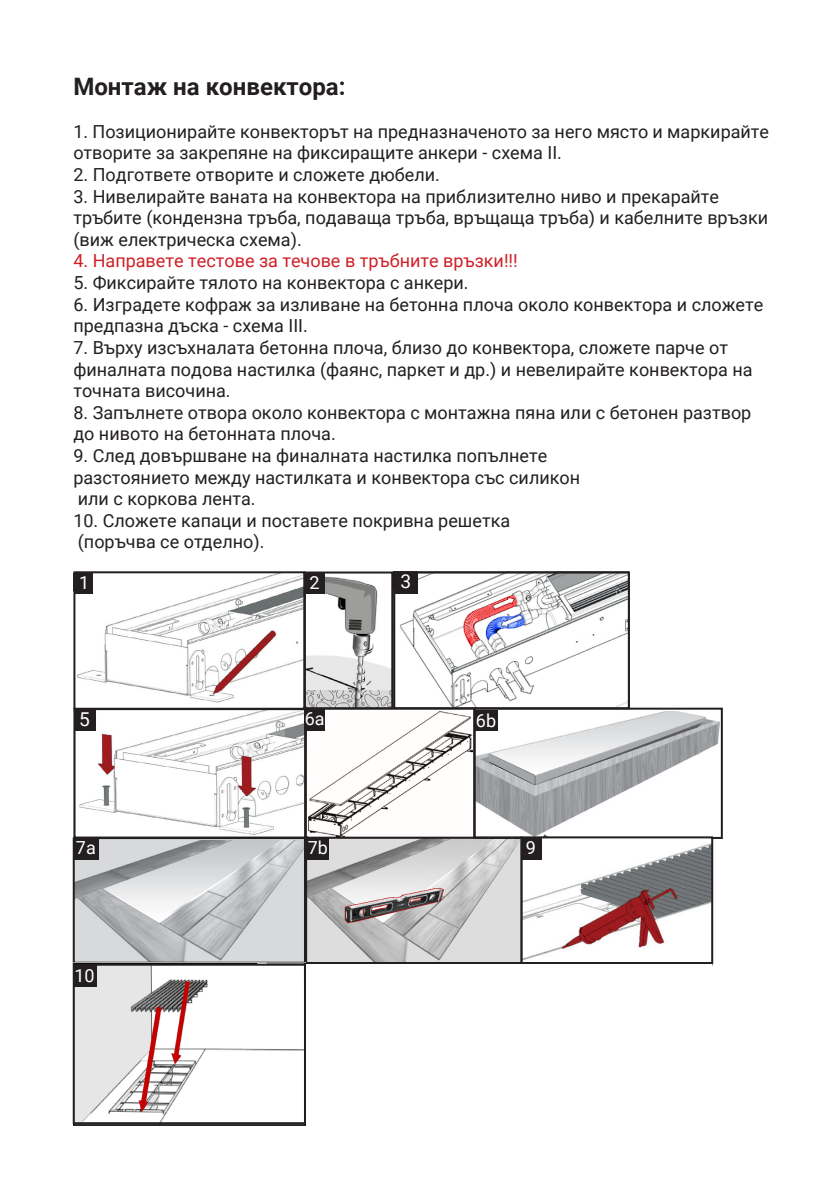
<style>
.page{position:relative;width:840px;height:1191px;background:#fff}
.page>*{position:absolute;margin:0;border:0;box-sizing:border-box;transform-origin:0 0}
.t1{font:700 24px "Roboto";color:#231f20}
.t2{font:19px "Roboto";color:#fff}
.t3{font:18px/21.6px "Roboto";color:#231f20}
.t4{font:18px "Roboto";color:#cf2027}
.t5{font:18px "Roboto";color:#fff}
</style>
<div class="page">
<img style="left:307px;top:574px;width:319px;height:132px">
<img style="left:76px;top:839px;width:443px;height:122px">
<img style="left:476px;top:711px;width:243px;height:125px">
<img style="left:76px;top:574px;width:226px;height:129px">
<img style="left:76px;top:711px;width:227px;height:124px">
<div style="left:73px;top:571px;width:232px;height:138px;border:2px solid #231f20"></div>
<div style="left:73px;top:708px;width:233px;height:130px;border:2px solid #231f20"></div>
<div style="left:473px;top:707px;width:249px;height:132px;border:2px solid #231f20"></div>
<div style="left:393px;top:571px;width:236px;height:138px;border:2px solid #231f20"></div>
<div style="left:304px;top:571px;width:89px;height:138px;border:2px solid #231f20"></div>
<div style="left:305px;top:572px;width:19px;height:21px;background:#231f20"></div>
<div style="left:75px;top:710px;width:20px;height:20px;background:#231f20"></div>
<div style="left:75px;top:573px;width:18px;height:20px;background:#231f20"></div>
<div style="left:474px;top:709px;width:23px;height:21px;background:#231f20"></div>
<div style="left:394px;top:573px;width:23px;height:21px;background:#231f20"></div>
<div style="left:73px;top:837px;width:233px;height:126px;border:2px solid #231f20"></div>
<div style="left:74px;top:839px;width:24px;height:20px;background:#231f20"></div>
<div style="left:305px;top:836px;width:217px;height:128px;border:2px solid #231f20"></div>
<div style="left:306px;top:838px;width:22px;height:21px;background:#231f20"></div>
<img style="left:523px;top:844px;width:186px;height:117px">
<div style="left:520px;top:836px;width:192px;height:128px;border:2px solid #231f20"></div>
<div style="left:521px;top:837px;width:21px;height:22px;background:#231f20"></div>
<img style="left:308px;top:711px;width:164px;height:124px">
<div style="left:304px;top:707px;width:171px;height:131px;border:2px solid #231f20"></div>
<div style="left:304px;top:709px;width:21px;height:21px;background:#231f20"></div>
<img style="left:74px;top:962px;width:232px;height:163px">
<div style="left:73px;top:963px;width:233px;height:161px;border:2px solid #231f20"></div>
<div style="left:74px;top:964px;width:22px;height:22px;background:#231f20"></div>
<p class="t1" style="left:73px;top:69px;width:273px">Монтаж на конвектора:</p>
<p class="t3" style="left:73px;top:120px;width:697px">1. Позиционирайте конвекторът на предназначеното за него място и маркирайте отворите за закрепяне на фиксиращите анкери - схема II.</p>
<p class="t3" style="left:73px;top:163px;width:368px">2. Подгответе отворите и сложете дюбели.</p>
<p class="t3" style="left:73px;top:185px;width:696px">3. Нивелирайте ваната на конвектора на приблизително ниво и прекарайте тръбите (кондензна тръба, подаваща тръба, връщаща тръба) и кабелните връзки (виж електрическа схема).</p>
<p class="t4" style="left:73px;top:248px;width:446px">4. Направете тестове за течове в тръбните връзки!!!</p>
<p class="t3" style="left:73px;top:271px;width:396px">5. Фиксирайте тялото на конвектора с анкери.</p>
<p class="t3" style="left:73px;top:293px;width:691px">6. Изградете кофраж за изливане на бетонна плоча около конвектора и сложете предпазна дъска - схема III.</p>
<p class="t3" style="left:73px;top:336px;width:680px">7. Върху изсъхналата бетонна плоча, близо до конвектора, сложете парче от финалната подова настилка (фаянс, паркет и др.) и невелирайте конвектора на точната височина.</p>
<p class="t3" style="left:73px;top:401px;width:679px">8. Запълнете отвора около конвектора с монтажна пяна или с бетонен разтвор до нивото на бетонната плоча.</p>
<p class="t3" style="left:73px;top:444px;width:475px">9. След довършване на финалната настилка попълнете</p>
<p class="t3" style="left:73px;top:466px;width:508px">разстоянието между настилката и конвектора със силикон</p>
<p class="t3" style="left:78px;top:487px;width:179px">или с коркова лента.</p>
<p class="t3" style="left:73px;top:509px;width:438px">10. Сложете капаци и поставете покривна решетка</p>
<p class="t3" style="left:78px;top:530px;width:188px">(поръчва се отделно).</p>
<p class="t5" style="left:79px;top:570px;width:12px">1</p>
<p class="t5" style="left:309px;top:570px;width:12px">2</p>
<p class="t2" style="left:400px;top:568px;width:12px">3</p>
<p class="t5" style="left:304px;top:705px;width:21px">6a</p>
<p class="t2" style="left:79px;top:705px;width:12px">5</p>
<p class="t5" style="left:475px;top:707px;width:22px">6b</p>
<p class="t5" style="left:76px;top:835px;width:21px">7a</p>
<p class="t5" style="left:308px;top:835px;width:22px">7b</p>
<p class="t5" style="left:525px;top:835px;width:12px">9</p>
<p class="t5" style="left:74px;top:962px;width:22px">10</p>
</div>
